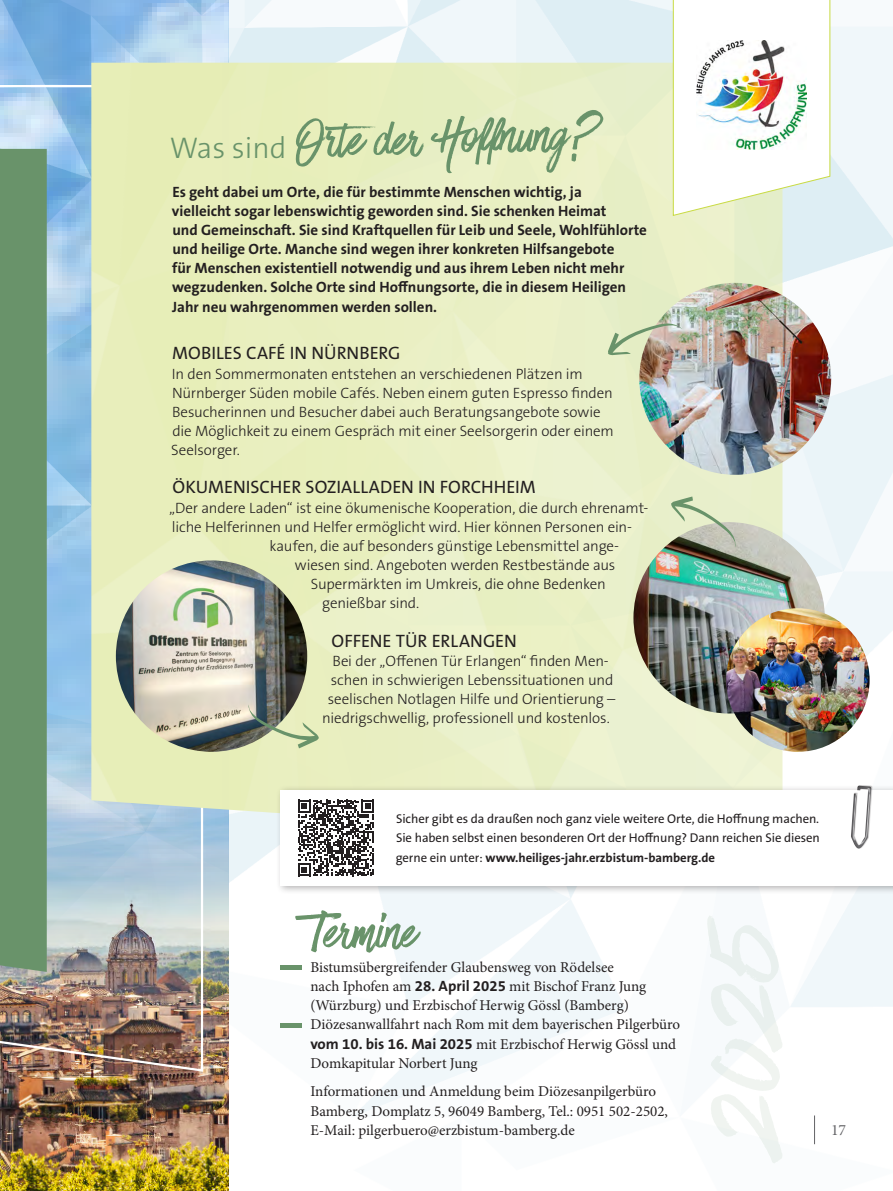
<style>
.page{position:relative;width:893px;height:1191px;background:#fff}
.page>*{position:absolute;margin:0;border:0;box-sizing:border-box;transform-origin:0 0}
.t1{font:57px "Have Heart One";color:#69936a}
.t2{font:18px "The Sans B W5 Plain";color:#231f20}
.t3{font:15.75px "Minion Pro";color:#636366}
.t4{font:300 15px/19.2px "The Sans B W3";letter-spacing:-.01em;color:#231f20}
.t5{font:15px/19.2px "Minion Pro";color:#231f20}
.t6{font:700 15px/19.2px "The Sans B W7";color:#231f20}
.t7{font:12.75px/19.2px "The Sans B W5 Plain";letter-spacing:-.005em;color:#231f20}
.t8{font:700 12.75px "The Sans B W7";letter-spacing:-.005em;color:#231f20}
.s1{font-family:"The Sans B W5 Plain";font-weight:400}
.s2{font-family:"The Sans B W7";font-weight:700}
</style>
<div class="page">
<img style="left:229px;top:0;width:664px;height:1145px">
<img style="left:0;top:1000px;width:229px;height:191px">
<img style="left:204px;top:0;width:25px;height:1000px">
<div style="left:281px;top:965px;width:21px;height:5px;background:#69936a"></div>
<hr style="left:281px;top:1023px;width:21px;height:4px;background:#69936a">
<img style="left:0;top:0;width:204px;height:1073px">
<img style="left:91px;top:63px;width:691px;height:784px">
<img style="left:639px;top:283px;width:192px;height:192px;border-radius:96px">
<div style="left:276px;top:785px;width:617px;height:110px;background:#231f20;opacity:.35"></div>
<div style="left:281px;top:790px;width:612px;height:95px;background:#fff"></div>
<svg style="left:298px;top:799px;width:76px;height:77px"></svg>
<svg style="left:608px;top:323px;width:74px;height:32px"></svg>
<div style="left:851px;top:784px;width:22px;height:64px;background:#231f20;opacity:.25"></div>
<svg style="left:848px;top:783px;width:24px;height:66px"></svg>
<img style="left:633px;top:522px;width:192px;height:191px;border-radius:96px">
<img style="left:116px;top:560px;width:191px;height:192px;border-radius:96px">
<svg style="left:671px;top:496px;width:65px;height:52px"></svg>
<svg style="left:672px;top:0;width:159px;height:216px"></svg>
<img style="left:0;top:847px;width:172px;height:153px">
<svg style="left:706px;top:914px;width:77px;height:249px"></svg>
<img style="left:726px;top:608px;width:144px;height:144px;border-radius:72px">
<svg style="left:248px;top:704px;width:71px;height:44px"></svg>
<svg style="left:814px;top:1115px;width:1px;height:29px"></svg>
<h1 class="t1" style="left:170px;top:105px;width:429px"><sub>Was</sub> <sub>sind</sub> Orte der Hoffnung ?</h1>
<p class="t6" style="left:172px;top:182px;width:477px">Es geht dabei um Orte, die für bestimmte Menschen wichtig, ja<br>vielleicht sogar lebenswichtig geworden sind. Sie schenken Heimat<br>und Gemeinschaft. Sie sind Kraftquellen für Leib und Seele, Wohlfühlorte und heilige Orte. Manche sind wegen ihrer konkreten Hilfsangebote<br>für Menschen existentiell notwendig und aus ihrem Leben nicht mehr wegzudenken. Solche Orte sind Hoffnungsorte, die in diesem Heiligen Jahr neu wahrgenommen werden sollen.</p>
<p class="t2" style="left:172px;top:342px;width:230px">MOBILES CAFÉ IN NÜRNBERG</p>
<p class="t4" style="left:171px;top:364px;width:444px">In den Sommermonaten entstehen an verschiedenen Plätzen im Nürnberger Süden mobile Cafés. Neben einem guten Espresso finden Besucherinnen und Besucher dabei auch Beratungsangebote sowie die Möglichkeit zu einem Gespräch mit einer Seelsorgerin oder einem Seelsorger.</p>
<p class="t2" style="left:173px;top:476px;width:365px">ÖKUMENISCHER SOZIALLADEN IN FORCHHEIM</p>
<p class="t4" style="left:169px;top:498px;width:481px">„Der andere Laden“ ist eine ökumenische Kooperation, die durch ehrenamt-</p>
<p class="t4" style="left:172px;top:517px;width:461px">liche Helferinnen und Helfer ermöglicht wird. Hier können Personen ein-</p>
<p class="t4" style="left:269px;top:536px;width:351px">kaufen, die auf besonders günstige Lebensmittel ange-</p>
<p class="t4" style="left:295px;top:555px;width:322px">wiesen sind. Angeboten werden Restbestände aus</p>
<p class="t4" style="left:311px;top:574px;width:297px">Supermärkten im Umkreis, die ohne Bedenken</p>
<p class="t4" style="left:322px;top:593px;width:99px">genießbar sind.</p>
<p class="t2" style="left:332px;top:629px;width:187px">OFFENE TÜR ERLANGEN</p>
<p class="t4" style="left:322px;top:651px;width:295px;text-align:center">Bei der „Offenen Tür Erlangen“ finden Men&shy;schen in schwierigen Lebenssituationen und seelischen Notlagen Hilfe und Orientierung – niedrigschwellig, professionell und kostenlos.</p>
<p class="t7" style="left:396px;top:809px;width:425px">Sicher gibt es da draußen noch ganz viele weitere Orte, die Hoffnung machen.<br>Sie haben selbst einen besonderen Ort der Hoffnung? Dann reichen Sie diesen</p>
<p class="t8" style="left:396px;top:849px;width:321px"><span class="s1">gerne ein unter:</span> www.heiliges-jahr.erzbistum-bamberg.de</p>
<h1 class="t1" style="left:304px;top:901px;width:114px">Termine</h1>
<p class="t5" style="left:310px;top:957px;width:371px">Bistumsübergreifender Glaubensweg von Rödelsee<br>nach Iphofen am <span class="s2">28. April 2025</span> mit Bischof Franz Jung (Würzburg) und Erzbischof Herwig Gössl (Bamberg)<br>Diözesanwallfahrt nach Rom mit dem bayerischen Pilgerbüro <span class="s2">vom 10. bis 16. Mai 2025</span> mit Erzbischof Herwig Gössl und Domkapitular Norbert Jung</p>
<p class="t5" style="left:310px;top:1082px;width:359px">Informationen und Anmeldung beim Diözesanpilgerbüro<br>Bamberg, Domplatz 5, 96049 Bamberg, Tel.: 0951 502-2502,<br>E-Mail: pilgerbuero@erzbistum-bamberg.de</p>
<p class="t3" style="left:831px;top:1119px;width:17px">17</p>
</div>
